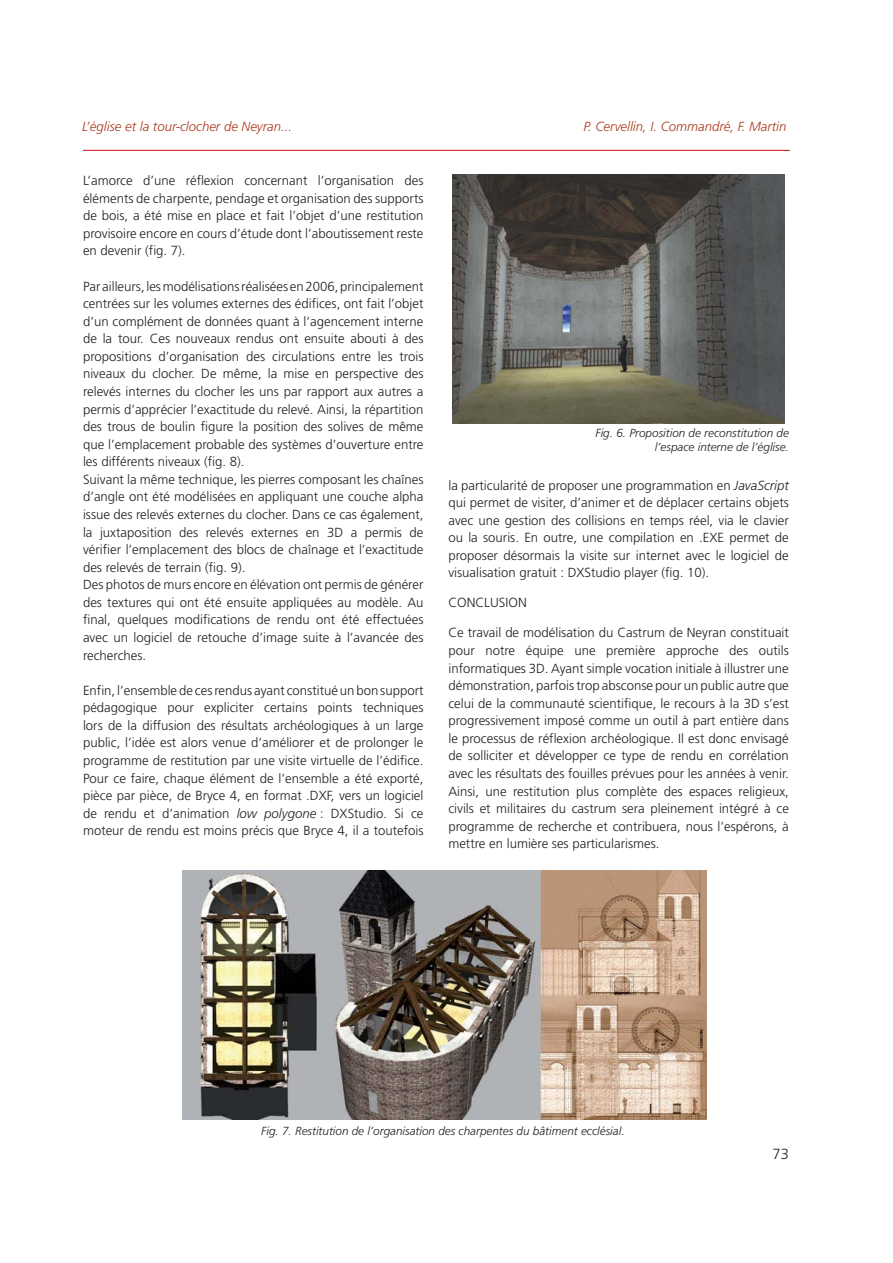
<style>
.page{position:relative;width:893px;height:1263px;background:#fff}
.page>*{position:absolute;margin:0;border:0;box-sizing:border-box;transform-origin:0 0}
.t1{font:300 14.7px "Frutiger";color:#231f20}
.t2{font:300 13.2px/17.5px "Frutiger";color:#231f20;text-align:justify}
.t3{font:italic 300 13.2px "Frutiger";color:#ac381b}
.t4{font:italic 300 11.7px/14.1px "Frutiger";color:#231f20;text-align:right}
.s1{font-style:italic}
</style>
<div class="page">
<hr style="left:83px;top:150px;width:707px;height:1px;background:#d2232a">
<img style="left:452px;top:175px;width:333px;height:249px">
<img style="left:183px;top:870px;width:524px;height:249px">
<p class="t3" style="left:82px;top:121px;width:212px">L’église et la tour-clocher de Neyran...</p>
<p class="t3" style="left:584px;top:121px;width:204px">P. Cervellin, I. Commandré, F. Martin</p>
<p class="t2" style="left:83px;top:173px;width:342px">L’amorce d’une réflexion concernant l’organisation des éléments de charpente, pendage et organisation des supports de bois, a été mise en place et fait l’objet d’une restitution provisoire encore en cours d’étude dont l’aboutissement reste en devenir (fig. 7).</p>
<p class="t2" style="left:83px;top:278px;width:342px;text-align:left">Par ailleurs, les modélisations réalisées en 2006, principalement centrées sur les volumes externes des édifices, ont fait l’objet d’un complément de données quant à l’agencement interne de la tour. Ces nouveaux rendus ont ensuite abouti à des propositions d’organisation des circulations entre les trois niveaux du clocher. De même, la mise en perspective des relevés internes du clocher les uns par rapport aux autres a permis d’apprécier l’exactitude du relevé. Ainsi, la répartition des trous de boulin figure la position des solives de même que l’emplacement probable des systèmes d’ouverture entre les différents niveaux (fig. 8).<br>Suivant la même technique, les pierres composant les chaînes d’angle ont été modélisées en appliquant une couche alpha issue des relevés externes du clocher. Dans ce cas également, la juxtaposition des relevés externes en 3D a permis de vérifier l’emplacement des blocs de chaînage et l’exactitude des relevés de terrain (fig. 9).<br>Des photos de murs encore en élévation ont permis de générer des textures qui ont été ensuite appliquées au modèle. Au final, quelques modifications de rendu ont été effectuées avec un logiciel de retouche d’image suite à l’avancée des recherches.</p>
<p class="t2" style="left:83px;top:682px;width:342px">Enfin, l’ensemble de ces rendus ayant constitué un bon support pédagogique pour expliciter certains points techniques lors de la diffusion des résultats archéologiques à un large public, l’idée est alors venue d’améliorer et de prolonger le programme de restitution par une visite virtuelle de l’édifice.<br>Pour ce faire, chaque élément de l’ensemble a été exporté, pièce par pièce, de Bryce 4, en format .DXF, vers un logiciel de rendu et d’animation <span class="s1">low polygone</span> : DXStudio. Si ce moteur de rendu est moins précis que Bryce 4, il a toutefois</p>
<p class="t4" style="left:595px;top:427px;width:195px">Fig. 6. Proposition de reconstitution de l’espace interne de l’église.</p>
<p class="t2" style="left:448px;top:477px;width:342px">la particularité de proposer une programmation en <span class="s1">JavaScript </span>qui permet de visiter, d’animer et de déplacer certains objets avec une gestion des collisions en temps réel, via le clavier ou la souris. En outre, une compilation en .EXE permet de proposer désormais la visite sur internet avec le logiciel de visualisation gratuit : DXStudio player (fig. 10).</p>
<p class="t2" style="left:448px;top:595px;width:80px">CONCLUSION</p>
<p class="t2" style="left:448px;top:625px;width:342px">Ce travail de modélisation du Castrum de Neyran constituait pour notre équipe une première approche des outils informatiques 3D. Ayant simple vocation initiale à illustrer une démonstration, parfois trop absconse pour un public autre que celui de la communauté scientifique, le recours à la 3D s’est progressivement imposé comme un outil à part entière dans le processus de réflexion archéologique. Il est donc envisagé de solliciter et développer ce type de rendu en corrélation avec les résultats des fouilles prévues pour les années à venir.<br>Ainsi, une restitution plus complète des espaces religieux, civils et militaires du castrum sera pleinement intégré à ce programme de recherche et contribuera, nous l’espérons, à mettre en lumière ses particularismes.</p>
<p class="t4" style="left:261px;top:1124px;width:365px">Fig. 7. Restitution de l’organisation des charpentes du bâtiment ecclésial.</p>
<p class="t1" style="left:772px;top:1148px;width:18px">73</p>
</div>
